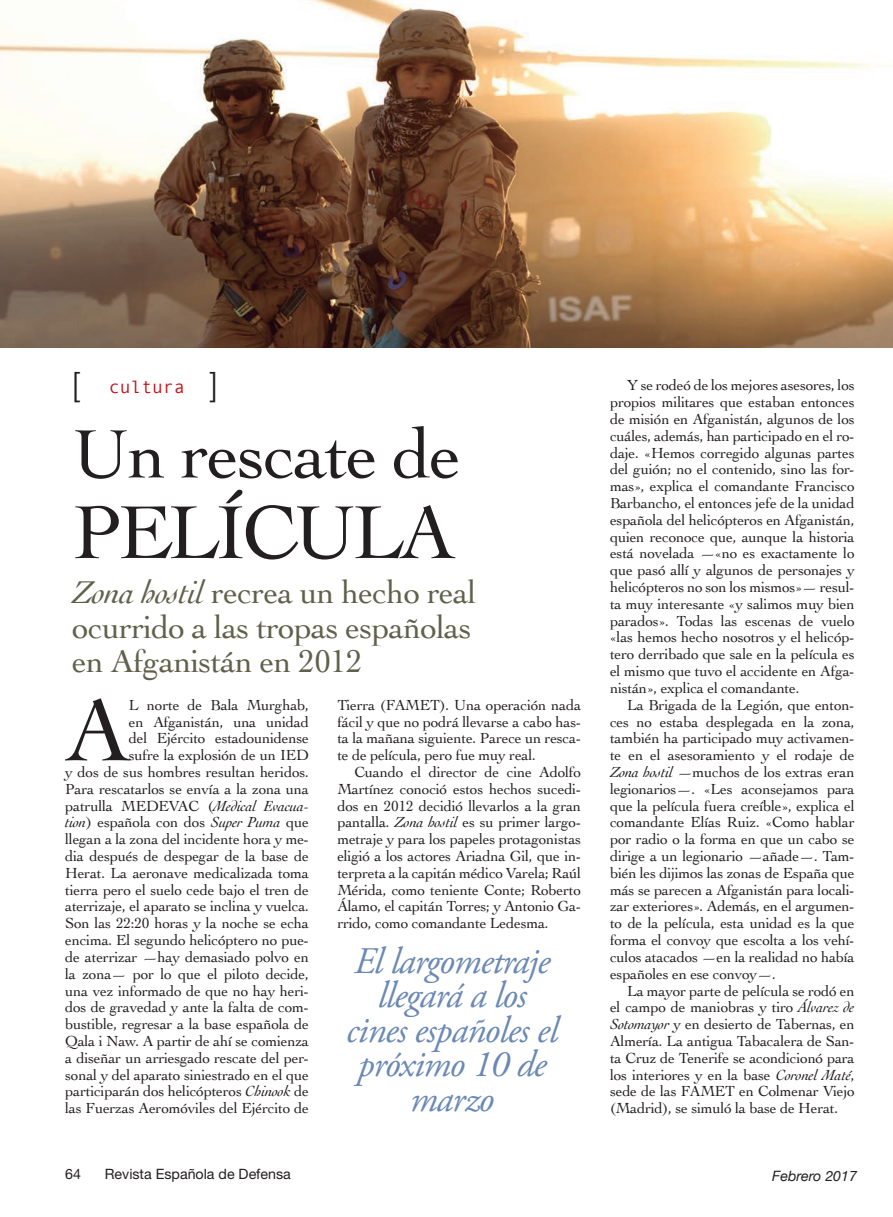
<style>
.page{position:relative;width:893px;height:1217px;background:#fff}
.page>*{position:absolute;margin:0;border:0;box-sizing:border-box;transform-origin:0 0}
.t1{font:92.4px "Cochin";color:#231f20}
.t2{font:78.9px "Cochin";color:#231f20}
.t3{font:72px "Cochin";letter-spacing:-.025em;color:#231f20}
.t4{font:italic 37.5px/34.5px "Adobe Garamond Pro";letter-spacing:-.025em;color:#6b89b4;text-align:center}
.t5{font:33px/34.5px "Cochin";letter-spacing:-.02em;color:#60614b}
.t6{font:300 33px "Helvetica Neue";color:#231f20}
.t7{font:18px "Monotypecom";color:#c4121a}
.t8{font:15.3px/16.8px "Cochin";letter-spacing:-.015em;color:#231f20;text-align:justify}
.t9{font:14.25px "Helvetica Neue";color:#231f20}
.t10{font:italic 14.25px "Helvetica Neue";color:#231f20}
.s1{font-family:"Helvetica Neue";font-weight:300;font-size:33px;color:#231f20}
.s2{font-style:italic}
</style>
<div class="page">
<img style="left:0;top:0;width:893px;height:347px">
<h3 class="t6" style="left:72px;top:363px;width:9px">[</h3>
<p class="t7" style="left:109px;top:376px;width:110px">cultura <span class="s1">]</span></p>
<h3 class="t3" style="left:72px;top:405px;width:391px">Un rescate de</h3>
<h2 class="t2" style="left:72px;top:479px;width:224px">Película</h2>
<h3 class="t5" style="left:72px;top:573px;width:406px"><span class="s2">Zona hostil</span> recrea un hecho real ocurrido a las tropas españolas en Afganistán en 2012</h3>
<h1 class="t1" style="left:65px;top:667px;width:67px">A</h1>
<p class="t8" style="left:65px;top:695px;width:245px;text-align:right">L norte de Bala Murghab,<br>en Afganistán, una unidad<br>del Ejército estadounidense<br>sufre la explosión de un IED<br>y dos de sus hombres resultan heridos.<br>Para rescatarlos se envía a la zona una patrulla MEDEVAC (<span class="s2">Medical Evacua&shy;tion</span>) española con dos <span class="s2">Super Puma</span> que llegan a la zona del incidente hora y me&shy;dia después de despegar de la base de Herat. La aeronave medicalizada toma tierra pero el suelo cede bajo el tren de aterrizaje, el aparato se inclina y vuelca.<br>Son las 22:20 horas y la noche se echa encima. El segundo helicóptero no pue&shy;de aterrizar —hay demasiado polvo en la zona— por lo que el piloto decide, una vez informado de que no hay heri&shy;dos de gravedad y ante la falta de com&shy;bustible, regresar a la base española de Qala i Naw. A partir de ahí se comienza a diseñar un arriesgado rescate del per&shy;sonal y del aparato siniestrado en el que participarán dos helicópteros <span class="s2">Chinook</span> de las Fuerzas Aeromóviles del Ejército de</p>
<p class="t8" style="left:337px;top:695px;width:245px">Tierra (FAMET). Una operación nada fácil y que no podrá llevarse a cabo has&shy;ta la mañana siguiente. Parece un resca&shy;te de película, pero fue muy real.</p>
<p class="t8" style="left:337px;top:762px;width:245px;text-indent:17px">Cuando el director de cine Adolfo Martínez conoció estos hechos sucedi&shy;dos en 2012 decidió llevarlos a la gran pantalla. <span class="s2">Zona hostil</span> es su primer largo&shy;metraje y para los papeles protagonistas eligió a los actores Ariadna Gil, que in&shy;terpreta a la capitán médico Varela; Raúl Mérida, como teniente Conte; Roberto Álamo, el capitán Torres; y Antonio Ga&shy;rrido, como comandante Ledesma.</p>
<h3 class="t4" style="left:346px;top:944px;width:213px">El largometraje llegará a los cines españoles el próximo 10 de marzo</h3>
<p class="t8" style="left:610px;top:376px;width:246px;text-indent:17px">Y se rodeó de los mejores asesores, los propios militares que estaban entonces de misión en Afganistán, algunos de los cuáles, además, han participado en el ro&shy;daje. «Hemos corregido algunas partes del guión; no el contenido, sino las for&shy;mas», explica el comandante Francisco Barbancho, el entonces jefe de la unidad española del helicópteros en Afganistán, quien reconoce que, aunque la historia está novelada —«no es exactamente lo que pasó allí y algunos de personajes y helicópteros no son los mismos»— resul&shy;ta muy interesante «y salimos muy bien parados». Todas las escenas de vuelo «las hemos hecho nosotros y el helicóp&shy;tero derribado que sale en la película es el mismo que tuvo el accidente en Afga&shy;nistán», explica el comandante.</p>
<p class="t8" style="left:610px;top:695px;width:246px;text-indent:17px">La Brigada de la Legión, que enton&shy;ces no estaba desplegada en la zona, también ha participado muy activamen&shy;te en el asesoramiento y el rodaje de <span class="s2">Zona hostil</span> —muchos de los extras eran legionarios—. «Les aconsejamos para que la película fuera creíble», explica el comandante Elías Ruiz. «Como hablar por radio o la forma en que un cabo se dirige a un legionario —añade—. Tam&shy;bién les dijimos las zonas de España que más se parecen a Afganistán para locali&shy;zar exteriores». Además, en el argumen&shy;to de la película, esta unidad es la que forma el convoy que escolta a los vehí&shy;culos atacados —en la realidad no había españoles en ese convoy—.</p>
<p class="t8" style="left:610px;top:981px;width:246px;text-indent:17px">La mayor parte de película se rodó en el campo de maniobras y tiro <span class="s2">Álvarez de Sotomayor</span> y en desierto de Tabernas, en Almería. La antigua Tabacalera de San&shy;ta Cruz de Tenerife se acondicionó para los interiores y en la base <span class="s2">Coronel Maté</span>, sede de las FAMET en Colmenar Viejo (Madrid), se simuló la base de Herat.</p>
<p class="t9" style="left:65px;top:1164px;width:17px">64</p>
<p class="t9" style="left:105px;top:1164px;width:188px">Revista Española de Defensa</p>
<p class="t10" style="left:772px;top:1165px;width:86px">Febrero 2017</p>
</div>
